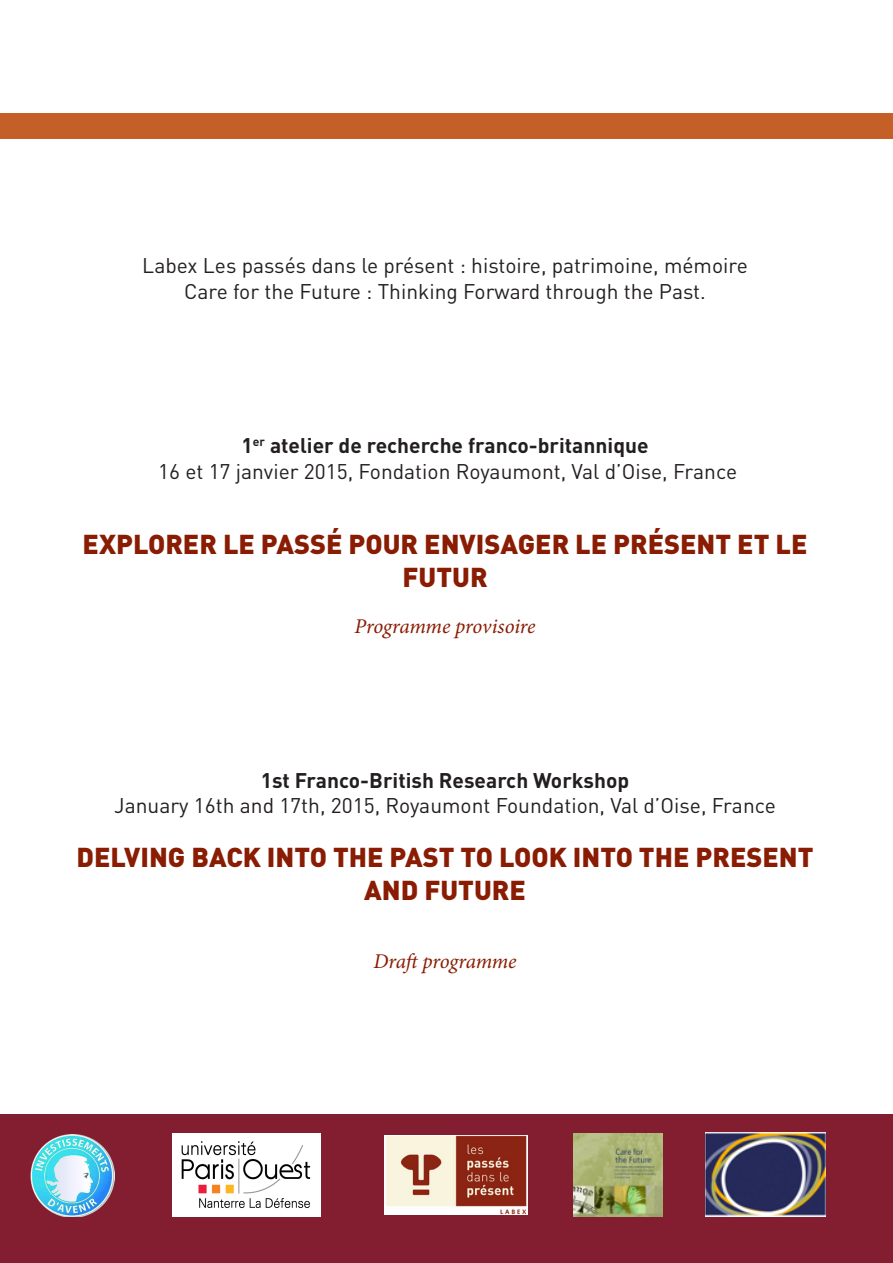
<style>
.page{position:relative;width:893px;height:1263px;background:#fff}
.page>*{position:absolute;margin:0;border:0;box-sizing:border-box;transform-origin:0 0}
.t1{font:900 27px/32.4px "DIN";color:#891c02;text-align:center}
.t2{font:21px "DIN";color:#231f20}
.t3{font:700 21px "DIN";color:#231f20}
.t4{font:italic 21px "Minion Pro";letter-spacing:-.01em;color:#891c02}
</style>
<div class="page">
<div style="left:0;top:113px;width:893px;height:26px;background:#c45f28"></div>
<div style="left:0;top:1114px;width:893px;height:149px;background:#821e30"></div>
<img style="left:173px;top:1134px;width:147px;height:83px">
<img style="left:384px;top:1135px;width:144px;height:80px">
<img style="left:574px;top:1134px;width:88px;height:83px">
<img style="left:706px;top:1132px;width:120px;height:85px">
<img style="left:31px;top:1134px;width:83px;height:83px">
<p class="t2" style="left:142px;top:253px;width:607px">Labex Les passés dans le présent : histoire, patrimoine, mémoire</p>
<p class="t2" style="left:184px;top:278px;width:523px">Care for the Future : Thinking Forward through the Past.</p>
<p class="t3" style="left:241px;top:432px;width:409px">1<sup>er</sup> atelier de recherche franco-britannique</p>
<p class="t2" style="left:158px;top:458px;width:580px">16 et 17 janvier 2015, Fondation Royaumont, Val d’Oise, France</p>
<p class="t1" style="left:83px;top:527px;width:726px">EXPLORER LE PASSÉ POUR ENVISAGER LE PRÉSENT ET LE<br>FUTUR</p>
<p class="t4" style="left:355px;top:612px;width:182px">Programme provisoire</p>
<p class="t3" style="left:261px;top:767px;width:370px">1st Franco-British Research Workshop</p>
<p class="t2" style="left:114px;top:793px;width:663px">January 16th and 17th, 2015, Royaumont Foundation, Val d’Oise, France</p>
<p class="t1" style="left:77px;top:840px;width:739px">DELVING BACK INTO THE PAST TO LOOK INTO THE PRESENT<br>AND FUTURE</p>
<p class="t4" style="left:373px;top:947px;width:145px">Draft programme</p>
</div>
